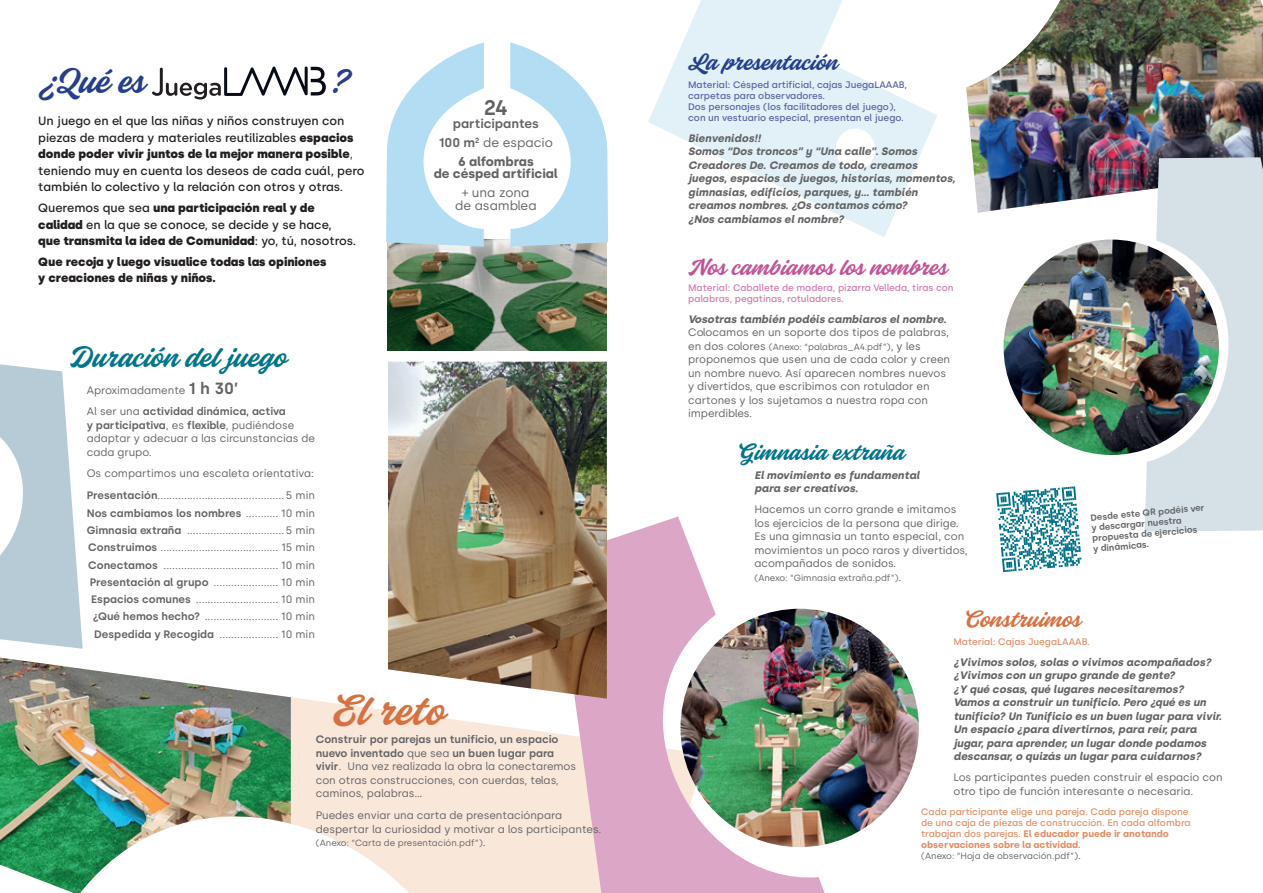
<style>
.page{position:relative;width:1263px;height:893px;background:#fff}
.page>*{position:absolute;margin:0;border:0;box-sizing:border-box;transform-origin:0 0}
.t1{font:44.55px "Fineday Style One";color:#d77141}
.t2{font:36.6px "Fineday Style One";color:#253f8e}
.t3{font:30.45px "Fineday Style One";color:#00748c}
.t4{font:24.3px "Fineday Style One";color:#c35297}
.t5{font:24.3px "Fineday Style One";color:#00748c}
.t6{font:24.3px "Fineday Style One";color:#253f8e}
.t7{font:24.3px "Fineday Style One";color:#d77141}
.t8{font:600 21.15px "Silka";color:#636366}
.t9{font:600 12.75px/18.8px "Silka";color:#636366;text-align:center}
.t10{font:700 12.75px "Silka";color:#636366}
.t11{font:12.75px/12.8px "Silka";color:#636366;text-align:center}
.t12{font:500 12px/16.5px "Silka";color:#231f20}
.t13{font:900 12px/16.5px "Silka";color:#231f20}
.t14{font:10.8px/13.5px "Silka";color:#636366}
.t15{font:italic 700 10.8px/13.5px "Silka";color:#636366}
.t16{font:600 10.8px/21.1px "Silka";color:#636366}
.t17{font:500 9.45px/10.8px "Silka";color:#e09067}
.t18{font:500 9.45px/10.8px "Silka";color:#5861a3}
.t19{font:500 9.45px/10.8px "Silka";color:#ce7cac}
.t20{font:9px "Silka";color:#636366}
.t21{font:600 9px/10.5px "Silka";color:#636366}
.s1{font-weight:900}
.s2{font-weight:400}
.s3{font-size:16.2px}
.s4{font-weight:600}
.s5{font-weight:700}
.s6{font-size:10.8px}
</style>
<div class="page">
<svg style="left:0;top:657px;width:555px;height:236px;fill:#f9e7da"></svg>
<img style="left:0;top:658px;width:291px;height:235px">
<svg style="left:555px;top:516px;width:295px;height:377px;fill:#dca7c7"></svg>
<img style="left:680px;top:609px;width:239px;height:238px;border-radius:119px">
<img style="left:966px;top:0;width:297px;height:213px">
<svg style="left:648px;top:0;width:289px;height:237px;fill:#e2f1f7"></svg>
<svg style="left:152px;top:67px;width:174px;height:33px"></svg>
<svg style="left:1144px;top:157px;width:119px;height:374px;background:#d8e1e6"></svg>
<svg style="left:0;top:364px;width:83px;height:285px"></svg>
<svg style="left:996px;top:486px;width:85px;height:86px"></svg>
<img style="left:388px;top:239px;width:219px;height:111px">
<svg style="left:386px;top:43px;width:98px;height:204px"></svg>
<svg style="left:510px;top:43px;width:98px;height:204px"></svg>
<img style="left:388px;top:362px;width:219px;height:337px">
<img style="left:1003px;top:240px;width:216px;height:215px;border-radius:108px">
<h2 class="t2" style="left:38px;top:61px;width:107px">¿Qué es</h2>
<h2 class="t2" style="left:330px;top:61px;width:20px">?</h2>
<p class="t12" style="left:38px;top:113px;width:328px">Un juego en el que las niñas y niños construyen con piezas de madera y materiales reutilizables <span class="s1">espacios donde poder vivir juntos de la mejor manera posible</span><span class="s2">, </span>teniendo muy en cuenta los deseos de cada cuál, pero también lo colectivo y la relación con otros y otras.</p>
<p class="t12" style="left:38px;top:200px;width:319px">Queremos que sea <span class="s1">una participación real y de calidad</span> en la que se conoce, se decide y se hace, <span class="s1">que transmita la idea de Comunidad</span>: yo, tú, nosotros.</p>
<p class="t13" style="left:38px;top:253px;width:290px">Que recoja y luego visualice todas las opiniones y creaciones de niñas y niños.</p>
<h3 class="t3" style="left:70px;top:340px;width:218px">Duración del juego</h3>
<p class="t16" style="left:87px;top:380px;width:201px"><span class="s2">Aproximadamente</span> <span class="s3">1 h 30’<br></span><span class="s2">Al ser una</span> actividad dinámica, activa</p>
<p class="t14" style="left:87px;top:418px;width:230px"><span class="s4">y participativa</span>, es <span class="s4">flexible</span>, pudiéndose adaptar y adecuar a las circunstancias de cada grupo.</p>
<p class="t14" style="left:87px;top:462px;width:230px;line-height:22px">Os compartimos una escaleta orientativa:<br><span class="s4">Presentación</span>........................................... 5 min</p>
<p class="t14" style="left:87px;top:504px;width:230px;line-height:17.2px;text-align:right"><span class="s4">Nos cambiamos los nombres</span> ........... 10 min <span class="s4">Gimnasia extraña</span> ................................. 5 min <span class="s4">Construimos</span> ........................................ 15 min <span class="s4">Conectamos</span> ....................................... 10 min <span class="s4">Presentación al grupo</span> ...................... 10 min <span class="s4">Espacios comunes</span> ............................ 10 min <span class="s4">¿Qué hemos hecho?</span> ......................... 10 min <span class="s4">Despedida y Recogida</span> .................... 10 min</p>
<h3 class="t8" style="left:484px;top:95px;width:26px">24</h3>
<p class="t9" style="left:439px;top:114px;width:116px">participantes<br>100 m<sup>2</sup> <span class="s2">de espacio<br></span><span class="s5">6 alfombras</span></p>
<p class="t10" style="left:434px;top:166px;width:126px">de césped artificial</p>
<p class="t11" style="left:455px;top:186px;width:83px">+ una zona de asamblea</p>
<h1 class="t1" style="left:332px;top:685px;width:113px">El reto</h1>
<p class="t14" style="left:316px;top:733px;width:262px"><span class="s4">Construir por parejas un tunificio, un espacio nuevo inventado</span> que sea <span class="s4">un buen lugar para vivir</span>. Una vez realizada la obra la conectaremos con otras construcciones, con cuerdas, telas, caminos, palabras…</p>
<p class="t14" style="left:316px;top:808px;width:287px">Puedes enviar una carta de presentaciónpara despertar la curiosidad y motivar a los participantes.</p>
<p class="t20" style="left:316px;top:837px;width:172px">(Anexo: “Carta de presentación.pdf”)<span class="s6">.</span></p>
<h3 class="t6" style="left:688px;top:49px;width:151px">La presentación</h3>
<p class="t18" style="left:688px;top:80px;width:220px">Material: Césped artificial, cajas JuegaLAAAB, carpetas para observadores.<br>Dos personajes (los facilitadores del juego), con un vestuario especial, presentan el juego.</p>
<p class="t15" style="left:688px;top:131px;width:269px">Bienvenidos!!<br>Somos “Dos troncos” y “Una calle”. Somos Creadores De. Creamos de todo, creamos juegos, espacios de juegos, historias, momentos, gimnasias, edificios, parques, y... también creamos nombres. ¿Os contamos cómo?<br>¿Nos cambiamos el nombre?</p>
<h3 class="t4" style="left:688px;top:253px;width:260px">Nos cambiamos los nombres</h3>
<p class="t19" style="left:688px;top:282px;width:267px">Material: Caballete de madera, pizarra Velleda, tiras con palabras, pegatinas, rotuladores.</p>
<p class="t15" style="left:688px;top:312px;width:260px">Vosotras también podéis cambiaros el nombre.</p>
<p class="t14" style="left:688px;top:326px;width:262px">Colocamos en un soporte dos tipos de palabras,</p>
<p class="t20" style="left:688px;top:341px;width:234px"><span class="s6">en dos colores</span> (Anexo: “palabras_A4.pdf”)<span class="s6">, y les</span></p>
<p class="t14" style="left:688px;top:353px;width:263px">proponemos que usen una de cada color y creen un nombre nuevo. Así aparecen nombres nuevos y divertidos, que escribimos con rotulador en cartones y los sujetamos a nuestra ropa con imperdibles.</p>
<h3 class="t5" style="left:739px;top:438px;width:167px">Gimnasia extraña</h3>
<p class="t15" style="left:754px;top:468px;width:167px">El movimiento es fundamental para ser creativos.</p>
<p class="t14" style="left:754px;top:503px;width:215px">Hacemos un corro grande e imitamos los ejercicios de la persona que dirige.<br>Es una gimnasia un tanto especial, con movimientos un poco raros y divertidos, acompañados de sonidos.</p>
<p class="t20" style="left:754px;top:572px;width:149px">(Anexo: “Gimnasia extraña.pdf”)<span class="s6">.</span></p>
<p class="t21" style="left:1090px;top:512px;width:116px;rotate:-5deg">Desde este QR podéis ver y descargar nuestra propuesta de ejercicios<br>y dinámicas.</p>
<h3 class="t7" style="left:965px;top:606px;width:119px">Construimos</h3>
<p class="t17" style="left:953px;top:636px;width:138px">Material: Cajas JuegaLAAAB.</p>
<p class="t15" style="left:953px;top:655px;width:270px">¿Vivimos solos, solas o vivimos acompañados? ¿Vivimos con un grupo grande de gente?<br>¿Y qué cosas, qué lugares necesitaremos?<br>Vamos a construir un tunificio. Pero ¿qué es un tunificio? Un Tunificio es un buen lugar para vivir.<br>Un espacio ¿para divertirnos, para reír, para jugar, para aprender, un lugar donde podamos descansar, o quizás un lugar para cuidarnos?</p>
<p class="t14" style="left:953px;top:771px;width:271px">Los participantes pueden construir el espacio con otro tipo de función interesante o necesaria.</p>
<p class="t17" style="left:921px;top:807px;width:271px">Cada participante elige una pareja. Cada pareja dispone de una caja de piezas de construcción. En cada alfombra trabajan dos parejas. <span class="s5">El educador puede ir anotando observaciones sobre la actividad.</span></p>
<p class="t20" style="left:921px;top:850px;width:161px">(Anexo: “Hoja de observación.pdf”)<span class="s6">.</span></p>
</div>
